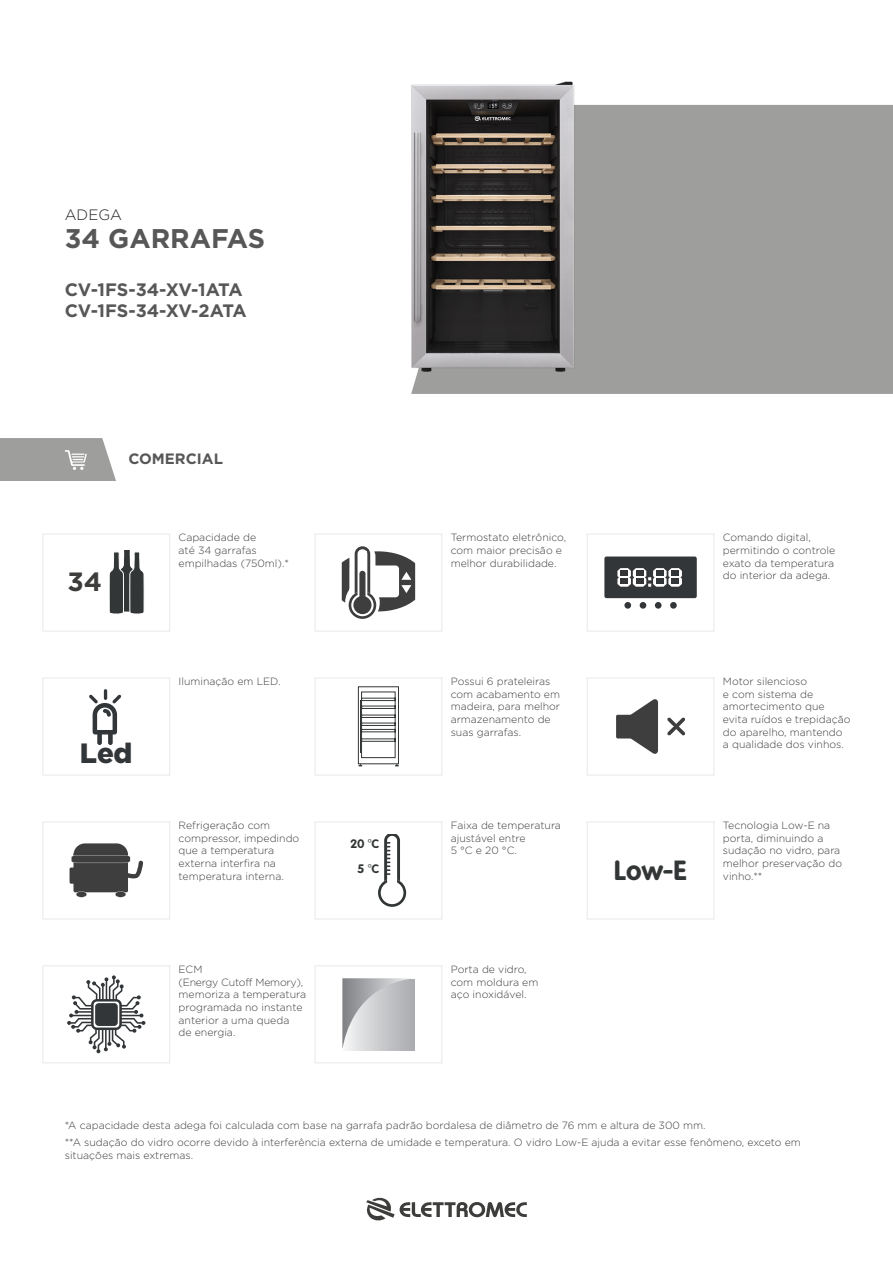
<style>
.page{position:relative;width:893px;height:1263px;background:#fff}
.page>*{position:absolute;margin:0;border:0;box-sizing:border-box;transform-origin:0 0}
.t1{font:900 27.9px "Gotham";color:#333638}
.t2{font:700 27px "Gotham";color:#575757}
.t3{font:700 27px "Folks";color:#333636}
.t4{font:700 26.4px "Gotham";color:#3d3d3b}
.t5{font:700 18px/21.6px "Gotham";letter-spacing:-.005em;color:#575757}
.t6{font:700 15px "Gotham";color:#575757}
.t7{font:300 15px "Gotham";color:#231f20}
.t8{font:700 12px "Folks";color:#333636}
.t9{font:300 10.5px/12.6px "Gotham";color:#3e3e3f}
</style>
<div class="page">
<div style="left:411px;top:105px;width:482px;height:289px;background:#9e9e9c"></div>
<svg style="left:0;top:438px;width:116px;height:43px;background:#a6a6a4"></svg>
<svg style="left:366px;top:1197px;width:161px;height:24px"></svg>
<div style="left:97px;top:732px;width:5px;height:13px;background:#333638;border-radius:2px"></div>
<div style="left:108px;top:732px;width:5px;height:13px;background:#333638;border-radius:2px"></div>
<svg style="left:89px;top:689px;width:32px;height:45px"></svg>
<div style="left:43px;top:678px;width:127px;height:97px;border:1px solid #e8e9e7"></div>
<svg style="left:358px;top:686px;width:41px;height:80px"></svg>
<div style="left:315px;top:678px;width:127px;height:97px;border:1px solid #e8e9e7"></div>
<div style="left:73px;top:843px;width:55px;height:23px;background:#3e3e3f;border-radius:12px"></div>
<div style="left:73px;top:853px;width:55px;height:39px;background:#3e3e3f;border-radius:2px"></div>
<div style="left:70px;top:867px;width:14px;height:17px;background:#3e3e3f;border-radius:2px"></div>
<svg style="left:71px;top:855px;width:72px;height:23px"></svg>
<svg style="left:76px;top:891px;width:11px;height:6px"></svg>
<svg style="left:115px;top:891px;width:11px;height:6px"></svg>
<div style="left:43px;top:821px;width:127px;height:98px;border:1px solid #e8e9e7"></div>
<svg style="left:378px;top:834px;width:28px;height:73px"></svg>
<div style="left:315px;top:821px;width:127px;height:98px;border:1px solid #e8e9e7"></div>
<svg style="left:67px;top:975px;width:78px;height:78px"></svg>
<div style="left:43px;top:965px;width:127px;height:98px;border:1px solid #e8e9e7"></div>
<div style="left:587px;top:821px;width:127px;height:98px;border:1px solid #e8e9e7"></div>
<svg style="left:341px;top:546px;width:74px;height:73px"></svg>
<div style="left:359px;top:552px;width:7px;height:18px;background:#fff"></div>
<div style="left:315px;top:534px;width:127px;height:97px;border:1px solid #e8e9e7"></div>
<div style="left:624px;top:602px;width:7px;height:7px;background:#333638;border-radius:50%"></div>
<div style="left:640px;top:602px;width:6px;height:7px;background:#333638;border-radius:50%"></div>
<div style="left:655px;top:602px;width:6px;height:7px;background:#333638;border-radius:50%"></div>
<div style="left:670px;top:602px;width:7px;height:7px;background:#333638;border-radius:50%"></div>
<svg style="left:604px;top:556px;width:93px;height:42px;background:#545658"></svg>
<div style="left:587px;top:534px;width:127px;height:97px;border:1px solid #e8e9e7"></div>
<svg style="left:616px;top:699px;width:42px;height:55px"></svg>
<svg style="left:667px;top:717px;width:18px;height:19px"></svg>
<div style="left:587px;top:678px;width:127px;height:97px;border:1px solid #e8e9e7"></div>
<svg style="left:342px;top:978px;width:69px;height:70px;background:#bcbdc0"></svg>
<div style="left:315px;top:965px;width:127px;height:98px;border:1px solid #e8e9e7"></div>
<svg style="left:109px;top:550px;width:36px;height:64px"></svg>
<div style="left:43px;top:534px;width:127px;height:97px;border:1px solid #e8e9e7"></div>
<img style="left:411px;top:81px;width:172px;height:291px">
<p class="t7" style="left:65px;top:207px;width:59px">ADEGA</p>
<p class="t2" style="left:65px;top:223px;width:202px">34 GARRAFAS</p>
<p class="t5" style="left:65px;top:278px;width:183px">CV-1FS-34-XV-1ATA<br>CV-1FS-34-XV-2ATA</p>
<h3 class="t6" style="left:128px;top:450px;width:96px">COMERCIAL</h3>
<p class="t4" style="left:68px;top:567px;width:36px">34</p>
<p class="t1" style="left:80px;top:737px;width:54px">Led</p>
<p class="t9" style="left:179px;top:531px;width:112px">Capacidade de<br>até 34 garrafas empilhadas (750ml).*</p>
<p class="t9" style="left:451px;top:531px;width:117px">Termostato eletrônico, com maior precisão e melhor durabilidade.</p>
<p class="t9" style="left:179px;top:675px;width:103px">Iluminação em LED.</p>
<p class="t9" style="left:451px;top:675px;width:111px">Possui 6 prateleiras com acabamento em madeira, para melhor armazenamento de suas garrafas.</p>
<p class="t9" style="left:179px;top:819px;width:122px">Refrigeração com compressor, impedindo que a temperatura externa interfira na temperatura interna.</p>
<p class="t9" style="left:179px;top:963px;width:25px">ECM</p>
<p class="t9" style="left:179px;top:975px;width:129px">(Energy Cutoff Memory), memoriza a temperatura programada no instante anterior a uma queda<br>de energia.</p>
<p class="t8" style="left:350px;top:836px;width:30px">20 °C</p>
<p class="t8" style="left:358px;top:862px;width:23px">5 °C</p>
<p class="t9" style="left:451px;top:819px;width:112px">Faixa de temperatura ajustável entre<br>5 °C e 20 °C.</p>
<p class="t9" style="left:451px;top:963px;width:89px">Porta de vidro, com moldura em aço inoxidável.</p>
<p class="t9" style="left:723px;top:531px;width:114px">Comando digital, permitindo o controle exato da temperatura do interior da adega.</p>
<p class="t3" style="left:614px;top:855px;width:74px">Low-E</p>
<p class="t9" style="left:723px;top:675px;width:129px">Motor silencioso<br>e com sistema de amortecimento que evita ruídos e trepidação do aparelho, mantendo a qualidade dos vinhos.</p>
<p class="t9" style="left:723px;top:819px;width:121px">Tecnologia Low-E na porta, diminuindo a sudação no vidro, para melhor preservação do vinho.**</p>
<p class="t9" style="left:65px;top:1117px;width:738px;line-height:16.8px">*A capacidade desta adega foi calculada com base na garrafa padrão bordalesa de diâmetro de 76 mm e altura de 300 mm.<br>**A sudação do vidro ocorre devido à interferência externa de umidade e temperatura. O vidro Low-E ajuda a evitar esse fenômeno, exceto em</p>
<p class="t9" style="left:65px;top:1149px;width:130px">situações mais extremas.</p>
</div>
